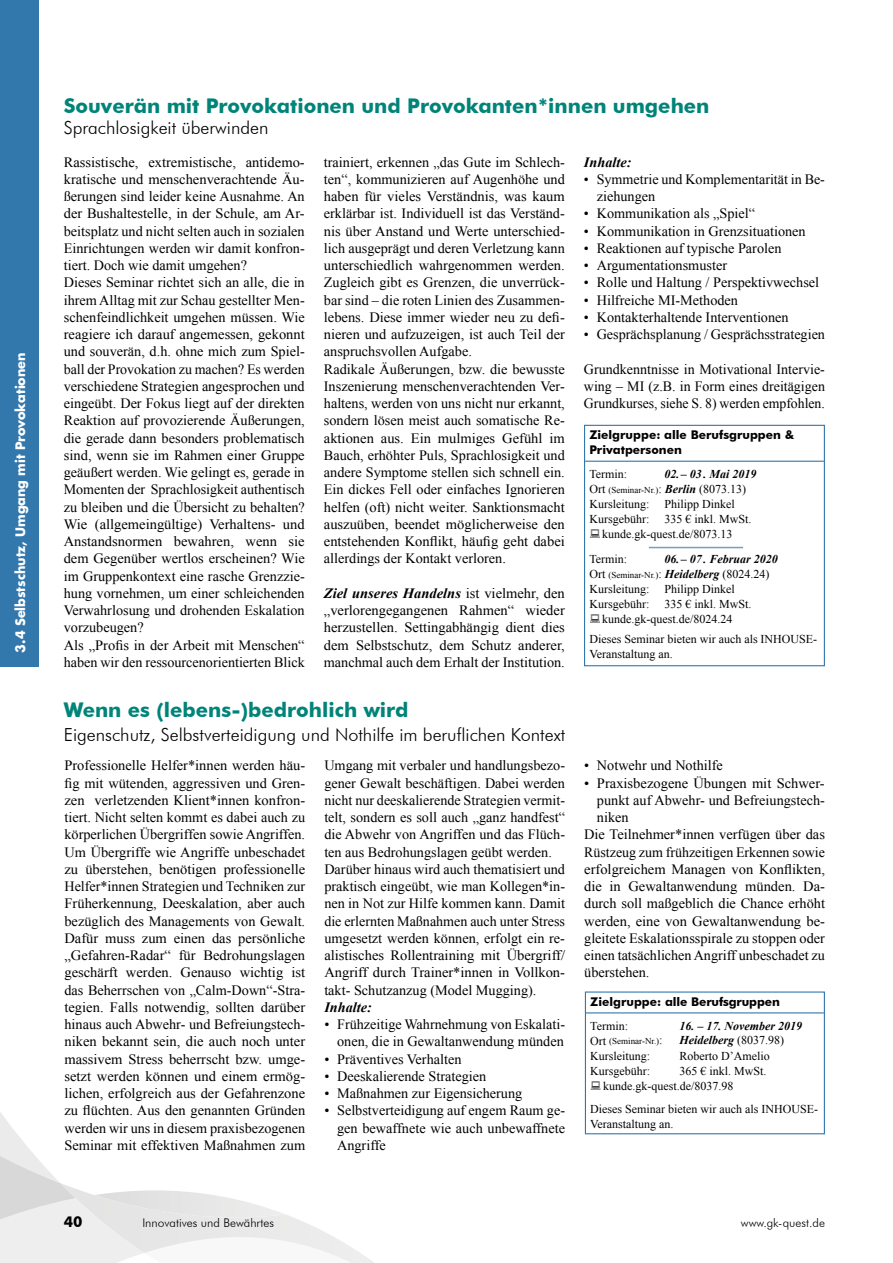
<style>
.page{position:relative;width:893px;height:1263px;background:#fff}
.page>*{position:absolute;margin:0;border:0;box-sizing:border-box;transform-origin:0 0}
.t1{font:700 20.25px "Futura BT";color:#008478}
.t2{font:300 18px "Futura BT";color:#000}
.t3{font:700 15px "Futura BT";color:#000}
.t4{font:14.25px/17.2px "Times New Roman";color:#000;text-align:justify}
.t5{font:italic 700 14.25px "Times New Roman";color:#000}
.t6{font:700 12.75px "Futura";color:#fff}
.t7{font:12px/15px "Times New Roman";color:#000}
.t8{font:italic 700 12px/15px "Times New Roman";color:#000}
.t9{font:700 12px/23.5px "Futura BT";color:#000}
.t10{font:300 12px "Futura BT";color:#000}
.t11{font:9px "Times New Roman";color:#000}
.s1{font-weight:700;font-style:italic}
.s2{font-size:9px}
.s3{font-weight:400;font-style:normal}
.s4{font-weight:400;font-style:normal;font-size:9px}
.s5{font-family:"Times New Roman";font-weight:400}
.s6{font-size:12px}
</style>
<div class="page">
<div style="left:0;top:0;width:38px;height:667px;background:#3378ad"></div>
<svg style="left:0;top:1112px;width:374px;height:151px"></svg>
<hr style="left:586px;top:1012px;width:238px;height:1px;background:#3378ad">
<div style="left:585px;top:991px;width:240px;height:143px;border:1px solid #3378ad"></div>
<hr style="left:585px;top:461px;width:239px;height:1px;background:#3378ad">
<hr style="left:649px;top:547px;width:94px;height:1px;background:#789cc6">
<div style="left:584px;top:425px;width:241px;height:241px;border:1px solid #3378ad"></div>
<p class="t6" style="left:12px;top:653px;width:302px;rotate:-90deg">3.4 Selbstschutz, Umgang mit Provokationen</p>
<p class="t1" style="left:64px;top:94px;width:647px">Souverän mit Provokationen und Provokanten*innen umgehen</p>
<p class="t2" style="left:64px;top:117px;width:206px">Sprachlosigkeit überwinden</p>
<p class="t4" style="left:64px;top:153px;width:242px;text-align:left">Rassistische, extremistische, antidemo&shy;kratische und menschenverachtende Äu&shy;ßerungen sind leider keine Ausnahme. An der Bushaltestelle, in der Schule, am Ar&shy;beitsplatz und nicht selten auch in sozialen Einrichtungen werden wir damit konfron&shy;tiert. Doch wie damit umgehen?<br>Dieses Seminar richtet sich an alle, die in ihrem Alltag mit zur Schau gestellter Men&shy;schenfeindlichkeit umgehen müssen. Wie reagiere ich darauf angemessen, gekonnt und souverän, d.h. ohne mich zum Spiel&shy;ball der Provokation zu machen? Es werden verschiedene Strategien angesprochen und eingeübt. Der Fokus liegt auf der direkten Reaktion auf provozierende Äußerungen, die gerade dann besonders problematisch sind, wenn sie im Rahmen einer Gruppe geäußert werden. Wie gelingt es, gerade in Momenten der Sprachlosigkeit authentisch zu bleiben und die Übersicht zu behalten?<br>Wie (allgemeingültige) Verhaltens- und Anstandsnormen bewahren, wenn sie dem Gegenüber wertlos erscheinen? Wie im Gruppenkontext eine rasche Grenzzie&shy;hung vornehmen, um einer schleichenden Verwahrlosung und drohenden Eskalation vorzubeugen?<br>Als „Profis in der Arbeit mit Menschen“ haben wir den ressourcenorientierten Blick</p>
<p class="t4" style="left:324px;top:153px;width:242px;text-align:left">trainiert, erkennen „das Gute im Schlech&shy;ten“, kommunizieren auf Augenhöhe und haben für vieles Verständnis, was kaum erklärbar ist. Individuell ist das Verständ&shy;nis über Anstand und Werte unterschied&shy;lich ausgeprägt und deren Verletzung kann unterschiedlich wahrgenommen werden.<br>Zugleich gibt es Grenzen, die unverrück&shy;bar sind – die roten Linien des Zusammen&shy;lebens. Diese immer wieder neu zu defi&shy;nieren und aufzuzeigen, ist auch Teil der anspruchsvollen Aufgabe.<br>Radikale Äußerungen, bzw. die bewusste Inszenierung menschenverachtenden Ver&shy;haltens, werden von uns nicht nur erkannt, sondern lösen meist auch somatische Re&shy;aktionen aus. Ein mulmiges Gefühl im Bauch, erhöhter Puls, Sprachlosigkeit und andere Symptome stellen sich schnell ein.<br>Ein dickes Fell oder einfaches Ignorieren helfen (oft) nicht weiter. Sanktionsmacht auszuüben, beendet möglicherweise den entstehenden Konflikt, häufig geht dabei allerdings der Kontakt verloren.</p>
<p class="t4" style="left:324px;top:584px;width:242px"><span class="s1">Ziel unseres Handelns</span> ist vielmehr, den „verlorengegangenen Rahmen“ wieder herzustellen. Settingabhängig dient dies dem Selbstschutz, dem Schutz anderer, manchmal auch dem Erhalt der Institution.</p>
<p class="t1" style="left:64px;top:697px;width:346px">Wenn es (lebens-)bedrohlich wird</p>
<p class="t2" style="left:64px;top:723px;width:503px">Eigenschutz, Selbstverteidigung und Nothilfe im beruflichen Kontext</p>
<p class="t4" style="left:64px;top:757px;width:242px">Professionelle Helfer*innen werden häu&shy;fig mit wütenden, aggressiven und Gren&shy;zen verletzenden Klient*innen konfron&shy;tiert. Nicht selten kommt es dabei auch zu körperlichen Übergriffen sowie Angriffen.<br>Um Übergriffe wie Angriffe unbeschadet zu überstehen, benötigen professionelle Helfer*innen Strategien und Techniken zur Früherkennung, Deeskalation, aber auch bezüglich des Managements von Gewalt.<br>Dafür muss zum einen das persönliche „Gefahren-Radar“ für Bedrohungslagen geschärft werden. Genauso wichtig ist das Beherrschen von „Calm-Down“-Stra&shy;tegien. Falls notwendig, sollten darüber hinaus auch Abwehr- und Befreiungstech&shy;niken bekannt sein, die auch noch unter massivem Stress beherrscht bzw. umge&shy;setzt werden können und einem ermög&shy;lichen, erfolgreich aus der Gefahrenzone zu flüchten. Aus den genannten Gründen werden wir uns in diesem praxisbezogenen Seminar mit effektiven Maßnahmen zum</p>
<p class="t4" style="left:324px;top:757px;width:242px;text-align:left">Umgang mit verbaler und handlungsbezo&shy;gener Gewalt beschäftigen. Dabei werden nicht nur deeskalierende Strategien vermit&shy;telt, sondern es soll auch „ganz handfest“ die Abwehr von Angriffen und das Flüch&shy;ten aus Bedrohungslagen geübt werden.<br>Darüber hinaus wird auch thematisiert und praktisch eingeübt, wie man Kollegen*in&shy;nen in Not zur Hilfe kommen kann. Damit die erlernten Maßnahmen auch unter Stress umgesetzt werden können, erfolgt ein re&shy;alistisches Rollentraining mit Übergriff/ Angriff durch Trainer*innen in Vollkon&shy;takt- Schutzanzug (Model Mugging).<br><span class="s1">Inhalte:</span></p>
<p class="t4" style="left:324px;top:1015px;width:242px;text-align:right">• Frühzeitige Wahrnehmung von Eskalati&shy;onen, die in Gewaltanwendung münden</p>
<p class="t4" style="left:324px;top:1050px;width:139px">• Präventives Verhalten</p>
<p class="t4" style="left:324px;top:1067px;width:163px">• Deeskalierende Strategien</p>
<p class="t4" style="left:324px;top:1084px;width:199px">• Maßnahmen zur Eigensicherung</p>
<p class="t4" style="left:337px;top:1102px;width:229px;text-indent:-13px">• Selbstverteidigung auf engem Raum ge&shy;gen bewaffnete wie auch unbewaffnete Angriffe</p>
<p class="t5" style="left:584px;top:152px;width:49px">Inhalte:</p>
<p class="t4" style="left:597px;top:170px;width:230px;text-indent:-13px">• Symmetrie und Komplementarität in Be&shy;ziehungen</p>
<p class="t4" style="left:584px;top:205px;width:173px">• Kommunikation als „Spiel“</p>
<p class="t4" style="left:584px;top:222px;width:223px">• Kommunikation in Grenzsituationen</p>
<p class="t4" style="left:584px;top:239px;width:199px">• Reaktionen auf typische Parolen</p>
<p class="t4" style="left:584px;top:256px;width:145px">• Argumentationsmuster</p>
<p class="t4" style="left:584px;top:274px;width:237px">• Rolle und Haltung / Perspektivwechsel</p>
<p class="t4" style="left:584px;top:291px;width:156px">• Hilfreiche MI-Methoden</p>
<p class="t4" style="left:584px;top:308px;width:206px">• Kontakterhaltende Interventionen</p>
<p class="t4" style="left:584px;top:325px;width:243px">• Gesprächsplanung / Gesprächsstrategien</p>
<p class="t4" style="left:584px;top:360px;width:242px">Grundkenntnisse in Motivational Intervie&shy;wing – MI (z.B. in Form eines dreitägigen Grundkurses, siehe S. 8) werden empfohlen.</p>
<p class="t9" style="left:589px;top:427px;width:207px;line-height:15px">Zielgruppe: alle Berufsgruppen &amp;<br>Privatpersonen</p>
<p class="t7" style="left:589px;top:466px;width:39px">Termin:</p>
<p class="t7" style="left:589px;top:466px;width:169px;text-indent:75px"><span class="s1">02.– 03. Mai 2019<br></span>Ort <span class="s2">(Seminar-Nr.)</span>: <span class="s1">Berlin</span> (8073.13)<br>Kursleitung:</p>
<p class="t7" style="left:664px;top:496px;width:72px">Philipp Dinkel</p>
<p class="t7" style="left:589px;top:511px;width:61px">Kursgebühr:</p>
<p class="t7" style="left:602px;top:511px;width:151px;text-indent:62px">335 € inkl. MwSt. kunde.gk-quest.de/8073.13</p>
<p class="t7" style="left:589px;top:552px;width:39px">Termin:</p>
<p class="t8" style="left:589px;top:551px;width:190px;text-indent:75px">06.– 07. Februar 2020<br><span class="s3">Ort</span> <span class="s4">(Seminar-Nr.)</span><span class="s3">:</span> Heidelberg <span class="s3">(8024.24)<br>Kursleitung:</span></p>
<p class="t7" style="left:664px;top:582px;width:72px">Philipp Dinkel</p>
<p class="t7" style="left:602px;top:597px;width:151px;text-indent:62px">335 € inkl. MwSt. kunde.gk-quest.de/8024.24</p>
<p class="t7" style="left:589px;top:631px;width:229px">Dieses Seminar bieten wir auch als INHOUSE-<br>Veranstaltung an.</p>
<p class="t7" style="left:589px;top:597px;width:61px">Kursgebühr:</p>
<p class="t4" style="left:584px;top:757px;width:140px">• Notwehr und Nothilfe</p>
<p class="t4" style="left:584px;top:774px;width:242px">• Praxisbezogene Übungen mit Schwer-</p>
<p class="t4" style="left:597px;top:791px;width:229px">punkt auf Abwehr- und Befreiungstech-</p>
<p class="t4" style="left:597px;top:808px;width:33px">niken</p>
<p class="t4" style="left:584px;top:826px;width:242px">Die Teilnehmer*innen verfügen über das</p>
<p class="t4" style="left:584px;top:843px;width:242px">Rüstzeug zum frühzeitigen Erkennen sowie</p>
<p class="t4" style="left:584px;top:860px;width:242px">erfolgreichem Managen von Konflikten,</p>
<p class="t4" style="left:584px;top:877px;width:242px">die in Gewaltanwendung münden. Da-</p>
<p class="t4" style="left:584px;top:895px;width:242px">durch soll maßgeblich die Chance erhöht</p>
<p class="t4" style="left:584px;top:912px;width:242px">werden, eine von Gewaltanwendung be-</p>
<p class="t4" style="left:584px;top:929px;width:242px">gleitete Eskalationsspirale zu stoppen oder</p>
<p class="t4" style="left:584px;top:946px;width:242px">einen tatsächlichen Angriff unbeschadet zu</p>
<p class="t4" style="left:584px;top:964px;width:67px">überstehen.</p>
<p class="t9" style="left:590px;top:990px;width:191px">Zielgruppe: alle Berufsgruppen<br><span class="s5">Termin:</span></p>
<p class="t8" style="left:679px;top:1018px;width:124px">16. – 17. November 2019</p>
<p class="t11" style="left:590px;top:1035px;width:74px"><span class="s6">Ort</span> (Seminar-Nr.)<span class="s6">:</span></p>
<p class="t8" style="left:680px;top:1033px;width:106px">Heidelberg <span class="s3">(8037.98)</span></p>
<p class="t7" style="left:590px;top:1048px;width:61px">Kursleitung:</p>
<p class="t7" style="left:680px;top:1048px;width:92px">Roberto D’Amelio</p>
<p class="t7" style="left:590px;top:1063px;width:61px">Kursgebühr:</p>
<p class="t7" style="left:603px;top:1063px;width:165px;text-indent:77px">365 € inkl. MwSt. kunde.gk-quest.de/8037.98</p>
<p class="t7" style="left:590px;top:1101px;width:229px">Dieses Seminar bieten wir auch als INHOUSE-<br>Veranstaltung an.</p>
<p class="t3" style="left:64px;top:1212px;width:20px">40</p>
<p class="t10" style="left:142px;top:1215px;width:133px">Innovatives und Bewährtes</p>
<p class="t10" style="left:741px;top:1215px;width:86px">www.gk-quest.de</p>
</div>
